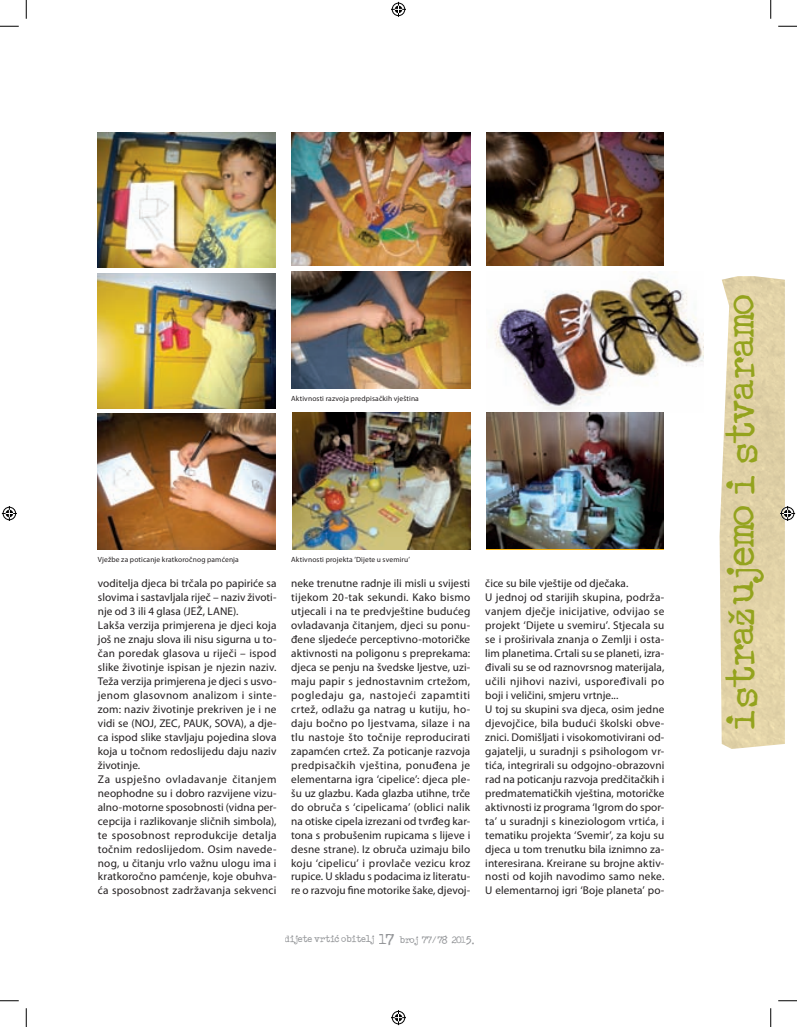
<style>
.page{position:relative;width:797px;height:1027px;background:#fff}
.page>*{position:absolute;margin:0;border:0;box-sizing:border-box;transform-origin:0 0}
.t1{font:31.25px "ACOUSTICBASSV";color:#94a31e}
.t2{font:11.25px/14px "Myriad Pro";letter-spacing:.01em;color:#231f20}
.t3{font:7.5px "Myriad Pro";letter-spacing:.02em;color:#231f20}
.t4{font:7.5px "ACOUSTICBASSV";color:#939598}
.s1{font-size:12.5px}
</style>
<div class="page">
<img style="left:719px;top:276px;width:66px;height:473px">
<img style="left:98px;top:133px;width:177px;height:135px">
<img style="left:98px;top:273px;width:177px;height:135px">
<img style="left:98px;top:414px;width:177px;height:135px">
<img style="left:291px;top:133px;width:179px;height:133px">
<img style="left:291px;top:271px;width:179px;height:117px">
<img style="left:486px;top:133px;width:177px;height:133px">
<img style="left:486px;top:276px;width:217px;height:137px">
<img style="left:293px;top:413px;width:177px;height:136px">
<img style="left:486px;top:413px;width:177px;height:136px">
<svg style="left:0;top:25px;width:19px;height:2px"></svg>
<svg style="left:778px;top:25px;width:19px;height:2px"></svg>
<svg style="left:0;top:1000px;width:19px;height:1px"></svg>
<svg style="left:778px;top:1000px;width:19px;height:1px"></svg>
<svg style="left:25px;top:0;width:2px;height:19px"></svg>
<svg style="left:25px;top:1008px;width:2px;height:19px"></svg>
<svg style="left:770px;top:0;width:1px;height:19px"></svg>
<svg style="left:770px;top:1008px;width:1px;height:19px"></svg>
<svg style="left:391px;top:2px;width:15px;height:15px"></svg>
<svg style="left:391px;top:1010px;width:15px;height:15px"></svg>
<svg style="left:2px;top:506px;width:15px;height:15px"></svg>
<svg style="left:780px;top:506px;width:15px;height:15px"></svg>
<p class="t3" style="left:291px;top:394px;width:129px">Aktivnosti razvoja predpisačkih vještina</p>
<p class="t3" style="left:98px;top:555px;width:142px">Vježbe za poticanje kratkoročnog pamćenja</p>
<p class="t2" style="left:98px;top:576px;width:180px">voditelja djeca bi trčala po papiriće sa slovima i sastavljala riječ – naziv životi&shy;nje od 3 ili 4 glasa (JEŽ, LANE).<br>Lakša verzija primjerena je djeci koja još ne znaju slova ili nisu sigurna u to&shy;čan poredak glasova u riječi – ispod slike životinje ispisan je njezin naziv.<br>Teža verzija primjerena je djeci s usvo&shy;jenom glasovnom analizom i sinte&shy;zom: naziv životinje prekriven je i ne vidi se (NOJ, ZEC, PAUK, SOVA), a dje&shy;ca ispod slike stavljaju pojedina slova koja u točnom redoslijedu daju naziv životinje.<br>Za uspješno ovladavanje čitanjem neophodne su i dobro razvijene vizu&shy;alno-motorne sposobnosti (vidna per&shy;cepcija i razlikovanje sličnih simbola), te sposobnost reprodukcije detalja točnim redoslijedom. Osim navede&shy;nog, u čitanju vrlo važnu ulogu ima i kratkoročno pamćenje, koje obuhva&shy;ća sposobnost zadržavanja sekvenci</p>
<p class="t3" style="left:291px;top:555px;width:120px">Aktivnosti projekta ’Dijete u svemiru’</p>
<p class="t2" style="left:291px;top:576px;width:180px;text-align:justify">neke trenutne radnje ili misli u svijesti tijekom 20-tak sekundi. Kako bismo utjecali i na te predvještine budućeg ovladavanja čitanjem, djeci su ponu&shy;đene sljedeće perceptivno-motoričke aktivnosti na poligonu s preprekama: djeca se penju na švedske ljestve, uzi&shy;maju papir s jednostavnim crtežom, pogledaju ga, nastojeći zapamtiti crtež, odlažu ga natrag u kutiju, ho&shy;daju bočno po ljestvama, silaze i na tlu nastoje što točnije reproducirati zapamćen crtež. Za poticanje razvoja predpisačkih vještina, ponuđena je elementarna igra ‘cipelice’: djeca ple&shy;šu uz glazbu. Kada glazba utihne, trče do obruča s ‘cipelicama’ (oblici nalik na otiske cipela izrezani od tvrđeg kar&shy;tona s probušenim rupicama s lijeve i desne strane). Iz obruča uzimaju bilo koju ‘cipelicu’ i provlače vezicu kroz rupice. U skladu s podacima iz literatu&shy;re o razvoju ne motorike šake, djevoj-</p>
<p class="t2" style="left:485px;top:576px;width:180px">čice su bile vještije od dječaka.<br>U jednoj od starijih skupina, podrža&shy;vanjem dječje inicijative, odvijao se projekt ‘Dijete u svemiru’. Stjecala su se i proširivala znanja o Zemlji i osta&shy;lim planetima. Crtali su se planeti, izra&shy;đivali su se od raznovrsnog materijala, učili njihovi nazivi, uspoređivali po boji i veličini, smjeru vrtnje...<br>U toj su skupini sva djeca, osim jedne djevojčice, bila budući školski obve&shy;znici. Domišljati i visokomotivirani od&shy;gajatelji, u suradnji s psihologom vr&shy;tića, integrirali su odgojno-obrazovni rad na poticanju razvoja predčitačkih i predmatematičkih vještina, motoričke aktivnosti iz programa ‘Igrom do spor&shy;ta’ u suradnji s kineziologom vrtića, i tematiku projekta ‘Svemir’, za koju su djeca u tom trenutku bila iznimno za&shy;interesirana. Kreirane su brojne aktiv&shy;nosti od kojih navodimo samo neke.<br>U elementarnoj igri ‘Boje planeta’ po-</p>
<p class="t4" style="left:284px;top:933px;width:195px">dijete vrtić obitelj <span class="s1">17</span> broj 77/ 78 2015.</p>
<h1 class="t1" style="left:716px;top:732px;width:438px;rotate:-90deg">istražujemo i stvaramo</h1>
</div>
